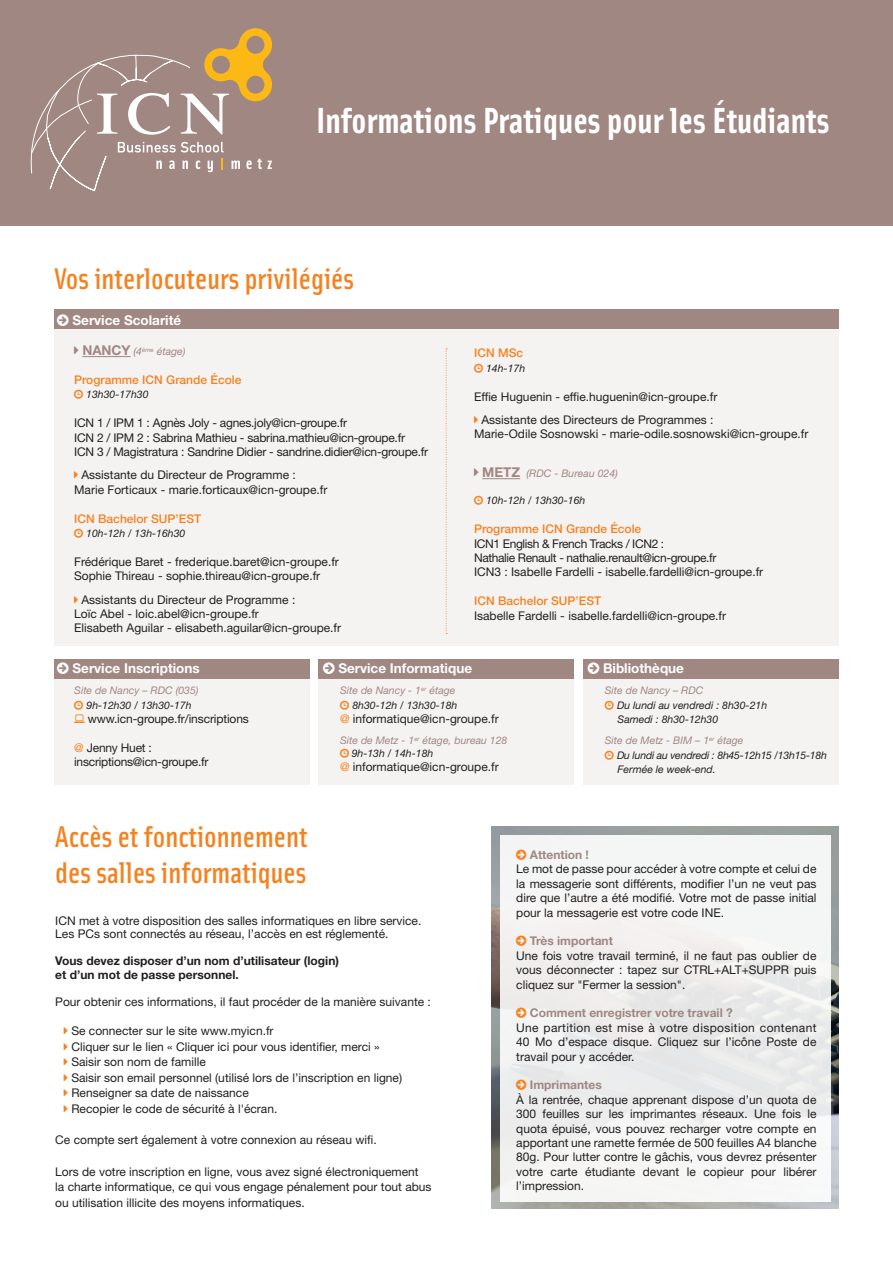
<style>
.page{position:relative;width:893px;height:1263px;background:#fff}
.page>*{position:absolute;margin:0;border:0;box-sizing:border-box;transform-origin:0 0}
.t1{font:700 36.45px "Solex";color:#fff}
.t2{font:500 30px/36px "Solex";color:#f58220}
.t3{font:700 13.5px "Helvetica Neue LT Std";color:#fff}
.t4{font:12px/14.4px "Helvetica Neue LT Std";color:#231f20}
.t5{font:12px/14.4px "Helvetica Neue LT Std";letter-spacing:-.02em;color:#231f20}
.t6{font:12px/14.4px "Helvetica Neue LT Std";letter-spacing:-.03em;color:#231f20}
.t7{font:500 12px "Helvetica Neue LT Std";color:#f58220}
.t8{font:700 12px/13.5px "Helvetica Neue LT Std";color:#231f20}
.t9{font:700 12px "Helvetica Neue LT Std";color:#a08782}
.t10{font:italic 10.5px/14.4px "Helvetica Neue LT Std";color:#231f20}
.t11{font:italic 10.5px/14.4px "Helvetica Neue LT Std";color:#a08782;text-align:right}
.s1{font-weight:700;font-style:normal;font-size:13.5px}
.s2{color:#f58220}
.s3{color:#231f20}
.s4{color:#a08782}
</style>
<div class="page">
<div style="left:0;top:0;width:893px;height:225px;background:#a08782"></div>
<svg style="left:30px;top:28px;width:242px;height:164px"></svg>
<img style="left:492px;top:827px;width:347px;height:382px">
<div style="left:54px;top:318px;width:785px;height:328px;background:#f5f3f2"></div>
<div style="left:54px;top:669px;width:255px;height:115px;background:#f5f3f2"></div>
<div style="left:584px;top:669px;width:255px;height:115px;background:#f5f3f2"></div>
<div style="left:319px;top:669px;width:255px;height:115px;background:#f5f3f2"></div>
<div style="left:54px;top:309px;width:785px;height:19px;background:#a08782"></div>
<div style="left:54px;top:659px;width:255px;height:19px;background:#a08782"></div>
<div style="left:584px;top:659px;width:255px;height:19px;background:#a08782"></div>
<div style="left:319px;top:659px;width:255px;height:19px;background:#a08782"></div>
<div style="left:500px;top:835px;width:331px;height:366px;background:linear-gradient(to right,#f1f0f0,#f1f1f1)"></div>
<hr style="left:82px;top:356px;width:49px;height:1px;background:#a08782">
<hr style="left:482px;top:478px;width:38px;height:1px;background:#a08782">
<svg style="left:446px;top:348px;width:1px;height:286px"></svg>
<svg style="left:516px;top:849px;width:10px;height:11px"></svg>
<svg style="left:516px;top:936px;width:10px;height:10px"></svg>
<svg style="left:516px;top:1008px;width:10px;height:10px"></svg>
<svg style="left:516px;top:1080px;width:10px;height:10px"></svg>
<h1 class="t1" style="left:316px;top:97px;width:515px">Informations Pratiques pour les Étudiants</h1>
<h2 class="t2" style="left:54px;top:259px;width:302px">Vos interlocuteurs privilégiés</h2>
<p class="t3" style="left:73px;top:311px;width:110px">Service Scolarité</p>
<p class="t11" style="left:82px;top:344px;width:105px"><span class="s1">NANCY</span> (4<sup>ème</sup> étage)</p>
<p class="t7" style="left:74px;top:373px;width:169px">Programme ICN Grande École</p>
<p class="t10" style="left:86px;top:387px;width:64px">13h30-17h30</p>
<p class="t5" style="left:74px;top:416px;width:355px">ICN 1 / IPM 1 : Agnès Joly - agnes.joly@icn-groupe.fr<br>ICN 2 / IPM 2 : Sabrina Mathieu - sabrina.mathieu@icn-groupe.fr<br>ICN 3 / Magistratura : Sandrine Didier - sandrine.didier@icn-groupe.fr</p>
<p class="t4" style="left:74px;top:468px;width:255px;text-indent:7px">Assistante du Directeur de Programme :<br>Marie Forticaux - marie.forticaux@icn-groupe.fr</p>
<p class="t7" style="left:74px;top:511px;width:129px">ICN Bachelor SUP’EST</p>
<p class="t10" style="left:86px;top:526px;width:101px">10h-12h / 13h-16h30</p>
<p class="t4" style="left:74px;top:554px;width:266px">Frédérique Baret - frederique.baret@icn-groupe.fr<br>Sophie Thireau - sophie.thireau@icn-groupe.fr</p>
<p class="t4" style="left:74px;top:592px;width:268px;text-indent:7px">Assistants du Directeur de Programme :<br>Loïc Abel - loic.abel@icn-groupe.fr<br>Elisabeth Aguilar - elisabeth.aguilar@icn-groupe.fr</p>
<p class="t7" style="left:474px;top:346px;width:51px">ICN MSc</p>
<p class="t10" style="left:486px;top:361px;width:41px">14h-17h</p>
<p class="t4" style="left:474px;top:384px;width:245px;line-height:23.4px;text-align:center">Effie Huguenin - effie.huguenin@icn-groupe.fr<br>Assistante des Directeurs de Programmes :</p>
<p class="t4" style="left:474px;top:427px;width:336px">Marie-Odile Sosnowski - marie-odile.sosnowski@icn-groupe.fr</p>
<p class="t11" style="left:482px;top:466px;width:137px"><span class="s1">METZ</span> (RDC - Bureau 024)</p>
<p class="t10" style="left:486px;top:493px;width:101px">10h-12h / 13h30-16h</p>
<p class="t7" style="left:474px;top:522px;width:169px">Programme ICN Grande École</p>
<p class="t6" style="left:474px;top:536px;width:291px">ICN1 English &amp; French Tracks / ICN2 :<br>Nathalie Renault - nathalie.renault@icn-groupe.fr<br>ICN3 : Isabelle Fardelli - isabelle.fardelli@icn-groupe.fr</p>
<p class="t7" style="left:474px;top:594px;width:129px">ICN Bachelor SUP’EST</p>
<p class="t4" style="left:474px;top:608px;width:254px">Isabelle Fardelli - isabelle.fardelli@icn-groupe.fr</p>
<p class="t3" style="left:73px;top:660px;width:129px">Service Inscriptions</p>
<p class="t11" style="left:74px;top:683px;width:126px">Site de Nancy – RDC (035)</p>
<p class="t10" style="left:87px;top:698px;width:107px">9h-12h30 / 13h30-17h</p>
<p class="t4" style="left:88px;top:711px;width:163px">www.icn-groupe.fr/inscriptions</p>
<p class="t5" style="left:74px;top:740px;width:136px"><span class="s2">@</span> Jenny Huet : inscriptions@icn-groupe.fr</p>
<p class="t3" style="left:338px;top:660px;width:135px">Service Informatique</p>
<p class="t11" style="left:340px;top:683px;width:119px">Site de Nancy - 1<sup>er</sup> étage<br><span class="s3">8h30-12h / 13h30-18h</span></p>
<p class="t4" style="left:340px;top:712px;width:160px"><span class="s2">@</span> informatique@icn-groupe.fr</p>
<p class="t11" style="left:352px;top:734px;width:157px;line-height:12.6px;text-align:left;text-indent:-12px">Site de Metz - 1<sup>er</sup> étage, bureau 128<br><span class="s3">9h-13h / 14h-18h</span></p>
<p class="t4" style="left:340px;top:760px;width:160px"><span class="s2">@</span> informatique@icn-groupe.fr</p>
<p class="t3" style="left:603px;top:660px;width:82px">Bibliothèque</p>
<p class="t11" style="left:605px;top:683px;width:100px">Site de Nancy – RDC</p>
<p class="t10" style="left:617px;top:698px;width:152px">Du lundi au vendredi : 8h30-21h<br>Samedi : 8h30-12h30</p>
<p class="t10" style="left:617px;top:733px;width:211px;text-indent:-12px"><span class="s4">Site de Metz - BIM – 1</span><sup>er</sup> <span class="s4">étage<br></span>Du lundi au vendredi : 8h45-12h15 /13h15-18h<br>Fermée le week-end.</p>
<h2 class="t2" style="left:55px;top:817px;width:254px">Accès et fonctionnement des salles informatiques</h2>
<p class="t4" style="left:55px;top:914px;width:368px;line-height:13.5px">ICN met à votre disposition des salles informatiques en libre service.<br>Les PCs sont connectés au réseau, l’accès en est réglementé.</p>
<p class="t8" style="left:55px;top:954px;width:285px">Vous devez disposer d’un nom d’utilisateur (login) et d’un mot de passe personnel.</p>
<p class="t4" style="left:55px;top:994px;width:377px">Pour obtenir ces informations, il faut procéder de la manière suivante :</p>
<p class="t4" style="left:71px;top:1023px;width:332px;line-height:15.6px">Se connecter sur le site www.myicn.fr<br>Cliquer sur le lien « Cliquer ici pour vous identifier, merci » Saisir son nom de famille<br>Saisir son email personnel (utilisé lors de l’inscription en ligne)<br>Renseigner sa date de naissance<br>Recopier le code de sécurité à l'écran.</p>
<p class="t4" style="left:55px;top:1133px;width:323px">Ce compte sert également à votre connexion au réseau wifi.</p>
<p class="t4" style="left:55px;top:1163px;width:378px;line-height:15.6px">Lors de votre inscription en ligne, vous avez signé électroniquement<br>la charte informatique, ce qui vous engage pénalement pour tout abus ou utilisation illicite des moyens informatiques.</p>
<p class="t9" style="left:530px;top:847px;width:61px">Attention !</p>
<p class="t4" style="left:516px;top:862px;width:302px;text-align:justify">Le mot de passe pour accéder à votre compte et celui de la messagerie sont différents, modifier l’un ne veut pas dire que l’autre a été modifié. Votre mot de passe initial pour la messagerie est votre code INE.</p>
<p class="t9" style="left:530px;top:934px;width:85px">Très important</p>
<p class="t4" style="left:516px;top:948px;width:302px;text-align:justify">Une fois votre travail terminé, il ne faut pas oublier de vous déconnecter : tapez sur CTRL+ALT+SUPPR puis cliquez sur "Fermer la session".</p>
<p class="t9" style="left:530px;top:1006px;width:204px">Comment enregistrer votre travail ?</p>
<p class="t4" style="left:516px;top:1020px;width:302px;text-align:justify">Une partition est mise à votre disposition contenant 40 Mo d’espace disque. Cliquez sur l’icône Poste de travail pour y accéder.</p>
<p class="t9" style="left:530px;top:1078px;width:73px">Imprimantes</p>
<p class="t4" style="left:516px;top:1092px;width:302px;text-align:justify">À la rentrée, chaque apprenant dispose d’un quota de 300 feuilles sur les imprimantes réseaux. Une fois le quota épuisé, vous pouvez recharger votre compte en apportant une ramette fermée de 500 feuilles A4 blanche 80g. Pour lutter contre le gâchis, vous devrez présenter votre carte étudiante devant le copieur pour libérer l’impression.</p>
</div>
